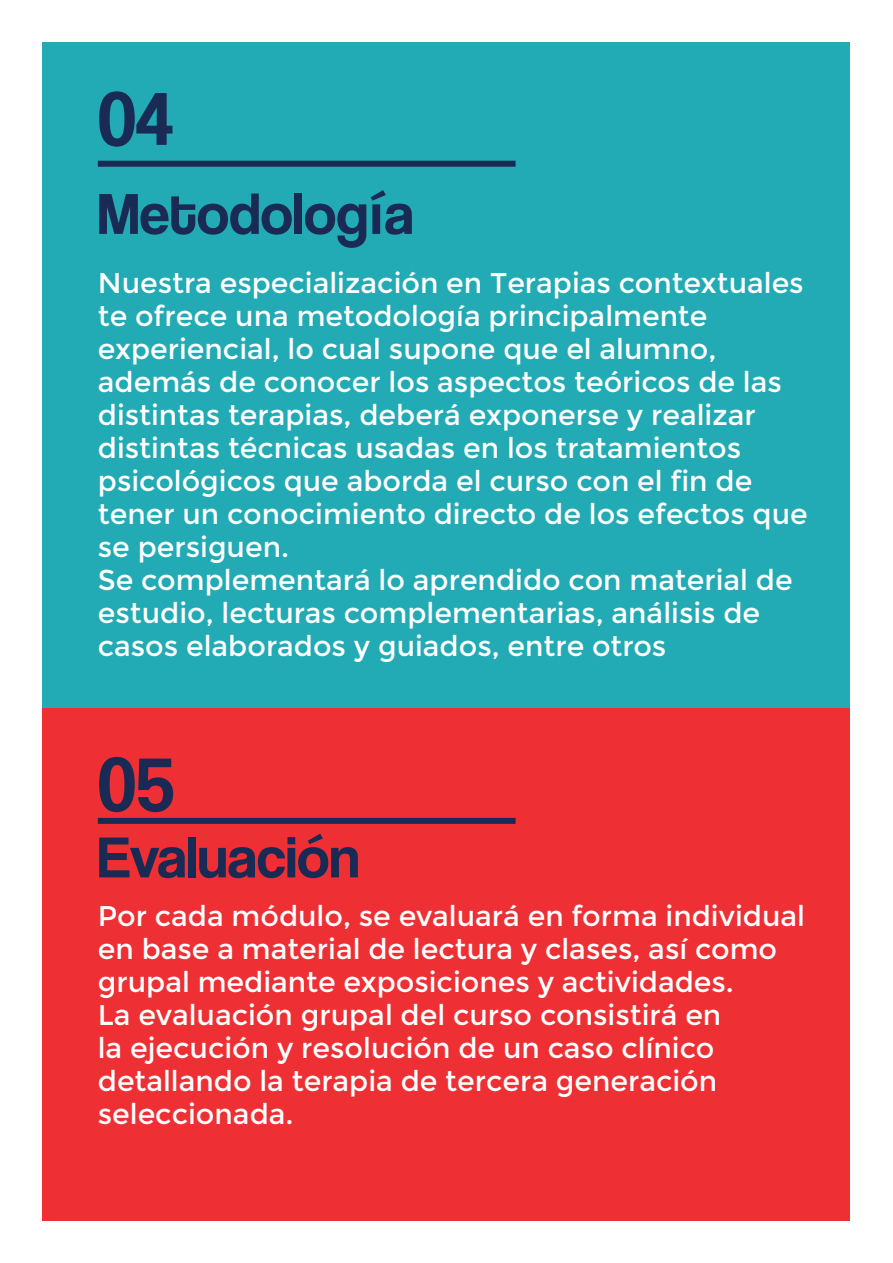
<style>
.page{position:relative;width:893px;height:1263px;background:#fff}
.page>*{position:absolute;margin:0;border:0;box-sizing:border-box;transform-origin:0 0}
.t1{font:78px "Coolvetica Rg";color:#192b54}
.t2{font:60px "Coolvetica Rg";color:#192b54}
.t3{font:28.5px/33px "Montserrat";color:#fff}
</style>
<div class="page">
<div style="left:43px;top:43px;width:807px;height:665px;background:#22abb4"></div>
<div style="left:98px;top:161px;width:418px;height:6px;background:#192b54"></div>
<div style="left:43px;top:708px;width:807px;height:512px;background:#ee3034"></div>
<div style="left:98px;top:818px;width:418px;height:6px;background:#192b54"></div>
<p class="t1" style="left:98px;top:73px;width:77px">04</p>
<p class="t2" style="left:98px;top:179px;width:317px">Metodología</p>
<p class="t3" style="left:98px;top:267px;width:711px">Nuestra especialización en Terapias contextuales te ofrece una metodología principalmente experiencial, lo cual supone que el alumno, además de conocer los aspectos teóricos de las distintas terapias, deberá exponerse y realizar distintas técnicas usadas en los tratamientos psicológicos que aborda el curso con el fin de tener un conocimiento directo de los efectos que se persiguen.</p>
<p class="t3" style="left:98px;top:564px;width:696px">Se complementará lo aprendido con material de estudio, lecturas complementarias, análisis de casos elaborados y guiados, entre otros</p>
<p class="t1" style="left:98px;top:738px;width:78px">05</p>
<p class="t2" style="left:98px;top:822px;width:263px">Evaluación</p>
<p class="t3" style="left:98px;top:900px;width:709px">Por cada módulo, se evaluará en forma individual en base a material de lectura y clases, así como grupal mediante exposiciones y actividades.<br>La evaluación grupal del curso consistirá en<br>la ejecución y resolución de un caso clínico detallando la terapia de tercera generación seleccionada.</p>
</div>
